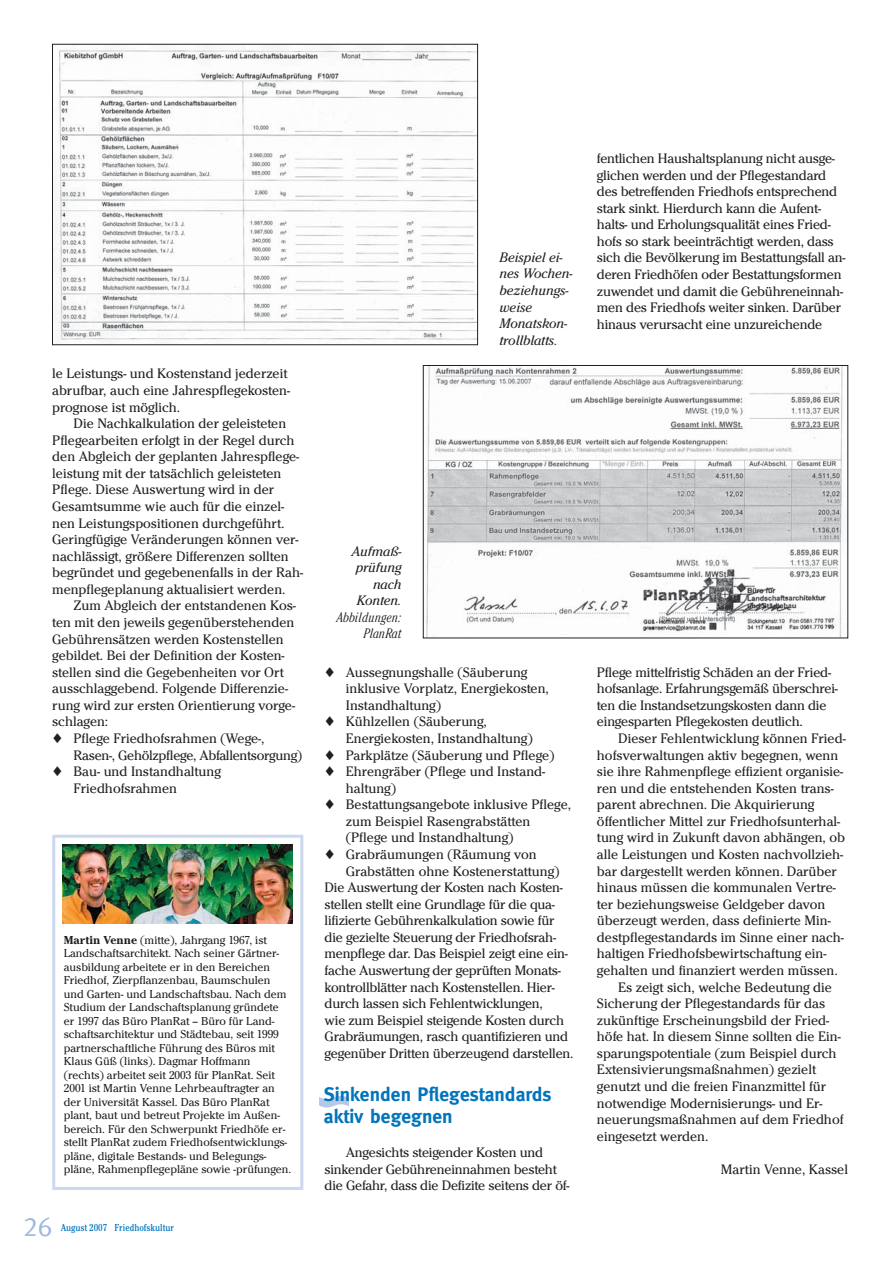
<style>
.page{position:relative;width:896px;height:1266px;background:#fff}
.page>*{position:absolute;margin:0;border:0;box-sizing:border-box;transform-origin:0 0}
.t1{font:27px "Meta Caps";color:#9fb8e0}
.t2{font:700 19.5px/22.5px "Meta";color:#0074bc}
.t3{font:14.25px/16.5px "Cheltenham Itc T";color:#231f20}
.t4{font:italic 14.25px/16.5px "Cheltenham Itc T";color:#231f20;text-align:right}
.t5{font:14.25px "Cheltenham Itc T";letter-spacing:-.02em;color:#231f20}
.t6{font:italic 300 condensed 14.25px/16.5px "Cheltenham Itc T";color:#231f20;text-align:right}
.t7{font:12px/13.5px "Cheltenham Itc T";color:#231f20}
.t8{font:condensed 10.5px "Cheltenham Itc T";color:#0074bc}
.s1{font-weight:700}
</style>
<div class="page">
<img style="left:54px;top:46px;width:421px;height:297px">
<div style="left:52px;top:44px;width:425px;height:301px;border:1px solid #231f20"></div>
<img style="left:425px;top:367px;width:419px;height:269px">
<div style="left:423px;top:365px;width:424px;height:273px;border:1px solid #231f20"></div>
<div style="left:52px;top:834px;width:251px;height:355px;border:3px solid #ccd8ee"></div>
<img style="left:62px;top:844px;width:230px;height:79px">
<svg style="left:319px;top:1096px;width:30px;height:12px"></svg>
<p class="t3" style="left:52px;top:366px;width:239px">le Leistungs- und Kostenstand jederzeit abrufbar, auch eine Jahrespflegekosten&shy;prognose ist möglich.</p>
<p class="t3" style="left:52px;top:416px;width:252px;text-indent:21px">Die Nachkalkulation der geleisteten Pflegearbeiten erfolgt in der Regel durch den Abgleich der geplanten Jahrespflege&shy;leistung mit der tatsächlich geleisteten Pflege. Diese Auswertung wird in der Gesamtsumme wie auch für die einzel&shy;nen Leistungspositionen durchgeführt.<br>Geringfügige Veränderungen können ver&shy;nachlässigt, größere Differenzen sollten begründet und gegebenenfalls in der Rah&shy;menpflegeplanung aktualisiert werden.</p>
<p class="t3" style="left:73px;top:598px;width:224px">Zum Abgleich der entstandenen Kos-</p>
<p class="t3" style="left:52px;top:615px;width:243px">ten mit den jeweils gegenüberstehenden</p>
<p class="t3" style="left:52px;top:631px;width:233px">Gebührensätzen werden Kostenstellen</p>
<p class="t3" style="left:52px;top:648px;width:234px">gebildet. Bei der Definition der Kosten-</p>
<p class="t3" style="left:52px;top:664px;width:233px">stellen sind die Gegebenheiten vor Ort</p>
<p class="t3" style="left:52px;top:681px;width:237px">ausschlaggebend. Folgende Differenzie-</p>
<p class="t3" style="left:52px;top:698px;width:244px">rung wird zur ersten Orientierung vorge-</p>
<p class="t3" style="left:52px;top:714px;width:57px">schlagen:</p>
<p class="t3" style="left:73px;top:731px;width:192px">Pflege Friedhofsrahmen (Wege-,</p>
<p class="t5" style="left:73px;top:749px;width:230px">Rasen-, Gehölzpflege, Abfallentsorgung)</p>
<p class="t3" style="left:73px;top:764px;width:149px">Bau- und Instandhaltung</p>
<p class="t3" style="left:73px;top:780px;width:105px">Friedhofsrahmen</p>
<p class="t7" style="left:64px;top:933px;width:229px"><span class="s1">Martin Venne</span> (mitte), Jahrgang 1967, ist Landschaftsarchitekt. Nach seiner Gärtner&shy;ausbildung arbeitete er in den Bereichen Friedhof, Zierpflanzenbau, Baumschulen und Garten- und Landschaftsbau. Nach dem Studium der Landschaftsplanung gründete er 1997 das Büro PlanRat – Büro für Land&shy;schaftsarchitektur und Städtebau, seit 1999 partnerschaftliche Führung des Büros mit Klaus Güß (links). Dagmar Hoffmann (rechts) arbeitet seit 2003 für PlanRat. Seit 2001 ist Martin Venne Lehrbeauftragter an der Universität Kassel. Das Büro PlanRat plant, baut und betreut Projekte im Außen&shy;bereich. Für den Schwerpunkt Friedhöfe er&shy;stellt PlanRat zudem Friedhofsentwicklungs&shy;pläne, digitale Bestands- und Belegungs&shy;pläne, Rahmenpflegepläne sowie -prüfungen.</p>
<h1 class="t1" style="left:23px;top:1210px;width:30px">26</h1>
<p class="t8" style="left:61px;top:1223px;width:115px">August 2007 Friedhofskultur</p>
<p class="t4" style="left:351px;top:543px;width:52px">Aufmaß&shy;prüfung nach<br>Konten.</p>
<p class="t6" style="left:336px;top:610px;width:66px">Abbildungen:<br>PlanRat</p>
<p class="t4" style="left:499px;top:250px;width:75px;text-align:left">Beispiel ei&shy;nes Wochen&shy;beziehungs&shy;weise<br>Monatskon&shy;trollblatts.</p>
<p class="t3" style="left:346px;top:664px;width:183px">Aussegnungshalle (Säuberung</p>
<p class="t3" style="left:346px;top:681px;width:204px">inklusive Vorplatz, Energiekosten,</p>
<p class="t3" style="left:346px;top:698px;width:97px">Instandhaltung)</p>
<p class="t3" style="left:346px;top:714px;width:142px">Kühlzellen (Säuberung,</p>
<p class="t3" style="left:346px;top:731px;width:188px">Energiekosten, Instandhaltung)</p>
<p class="t3" style="left:346px;top:747px;width:210px">Parkplätze (Säuberung und Pflege)</p>
<p class="t3" style="left:346px;top:764px;width:201px">Ehrengräber (Pflege und Instand-</p>
<p class="t3" style="left:346px;top:780px;width:52px">haltung)</p>
<p class="t3" style="left:346px;top:797px;width:227px">Bestattungsangebote inklusive Pflege,</p>
<p class="t3" style="left:346px;top:813px;width:186px">zum Beispiel Rasengrabstätten</p>
<p class="t3" style="left:346px;top:830px;width:169px">(Pflege und Instandhaltung)</p>
<p class="t3" style="left:346px;top:847px;width:192px">Grabräumungen (Räumung von</p>
<p class="t3" style="left:346px;top:863px;width:215px">Grabstätten ohne Kostenerstattung)</p>
<p class="t3" style="left:324px;top:880px;width:240px">Die Auswertung der Kosten nach Kosten-</p>
<p class="t3" style="left:324px;top:896px;width:232px">stellen stellt eine Grundlage für die qua-</p>
<p class="t3" style="left:324px;top:913px;width:231px">lifizierte Gebührenkalkulation sowie für</p>
<p class="t3" style="left:324px;top:929px;width:233px">die gezielte Steuerung der Friedhofsrah-</p>
<p class="t3" style="left:324px;top:946px;width:245px">menpflege dar. Das Beispiel zeigt eine ein-</p>
<p class="t3" style="left:324px;top:963px;width:238px">fache Auswertung der geprüften Monats-</p>
<p class="t3" style="left:324px;top:979px;width:232px">kontrollblätter nach Kostenstellen. Hier-</p>
<p class="t3" style="left:324px;top:996px;width:220px">durch lassen sich Fehlentwicklungen,</p>
<p class="t3" style="left:324px;top:1012px;width:241px">wie zum Beispiel steigende Kosten durch</p>
<p class="t3" style="left:324px;top:1029px;width:245px">Grabräumungen, rasch quantifizieren und</p>
<p class="t3" style="left:324px;top:1045px;width:250px">gegenüber Dritten überzeugend darstellen.</p>
<h2 class="t2" style="left:324px;top:1083px;width:229px">Sinkenden Pflegestandards aktiv begegnen</h2>
<p class="t3" style="left:324px;top:1145px;width:246px;text-indent:21px">Angesichts steigender Kosten und sinkender Gebühreneinnahmen besteht die Gefahr, dass die Defizite seitens der öf-</p>
<p class="t3" style="left:596px;top:151px;width:250px">fentlichen Haushaltsplanung nicht ausge&shy;glichen werden und der Pflegestandard des betreffenden Friedhofs entsprechend stark sinkt. Hierdurch kann die Aufent&shy;halts- und Erholungsqualität eines Fried&shy;hofs so stark beeinträchtigt werden, dass sich die Bevölkerung im Bestattungsfall an&shy;deren Friedhöfen oder Bestattungsformen zuwendet und damit die Gebühreneinnah&shy;men des Friedhofs weiter sinken. Darüber hinaus verursacht eine unzureichende</p>
<p class="t3" style="left:596px;top:664px;width:242px">Pflege mittelfristig Schäden an der Fried&shy;hofsanlage. Erfahrungsgemäß überschrei&shy;ten die Instandsetzungskosten dann die eingesparten Pflegekosten deutlich.</p>
<p class="t3" style="left:618px;top:731px;width:229px">Dieser Fehlentwicklung können Fried-</p>
<p class="t3" style="left:596px;top:747px;width:243px">hofsverwaltungen aktiv begegnen, wenn</p>
<p class="t3" style="left:596px;top:764px;width:248px">sie ihre Rahmenpflege effizient organisie-</p>
<p class="t3" style="left:596px;top:780px;width:238px">ren und die entstehenden Kosten trans-</p>
<p class="t3" style="left:596px;top:797px;width:219px">parent abrechnen. Die Akquirierung</p>
<p class="t3" style="left:596px;top:813px;width:245px">öffentlicher Mittel zur Friedhofsunterhal-</p>
<p class="t3" style="left:596px;top:830px;width:249px">tung wird in Zukunft davon abhängen, ob</p>
<p class="t3" style="left:596px;top:847px;width:248px">alle Leistungen und Kosten nachvollzieh-</p>
<p class="t3" style="left:596px;top:863px;width:241px">bar dargestellt werden können. Darüber</p>
<p class="t3" style="left:596px;top:880px;width:240px">hinaus müssen die kommunalen Vertre-</p>
<p class="t3" style="left:596px;top:896px;width:230px">ter beziehungsweise Geldgeber davon</p>
<p class="t3" style="left:596px;top:913px;width:235px">überzeugt werden, dass definierte Min-</p>
<p class="t3" style="left:596px;top:929px;width:248px">destpflegestandards im Sinne einer nach-</p>
<p class="t3" style="left:596px;top:946px;width:231px">haltigen Friedhofsbewirtschaftung ein-</p>
<p class="t3" style="left:596px;top:963px;width:242px">gehalten und finanziert werden müssen.</p>
<p class="t3" style="left:618px;top:979px;width:215px">Es zeigt sich, welche Bedeutung die</p>
<p class="t3" style="left:596px;top:996px;width:229px">Sicherung der Pflegestandards für das</p>
<p class="t3" style="left:596px;top:1012px;width:233px">zukünftige Erscheinungsbild der Fried-</p>
<p class="t3" style="left:596px;top:1029px;width:245px">höfe hat. In diesem Sinne sollten die Ein-</p>
<p class="t3" style="left:596px;top:1045px;width:241px">sparungspotentiale (zum Beispiel durch</p>
<p class="t3" style="left:596px;top:1062px;width:220px">Extensivierungsmaßnahmen) gezielt</p>
<p class="t3" style="left:596px;top:1078px;width:231px">genutzt und die freien Finanzmittel für</p>
<p class="t3" style="left:596px;top:1095px;width:227px">notwendige Modernisierungs- und Er-</p>
<p class="t3" style="left:596px;top:1112px;width:248px">neuerungsmaßnahmen auf dem Friedhof</p>
<p class="t3" style="left:596px;top:1128px;width:113px">eingesetzt werden.</p>
<p class="t3" style="left:720px;top:1161px;width:129px">Martin Venne, Kassel</p>
</div>
